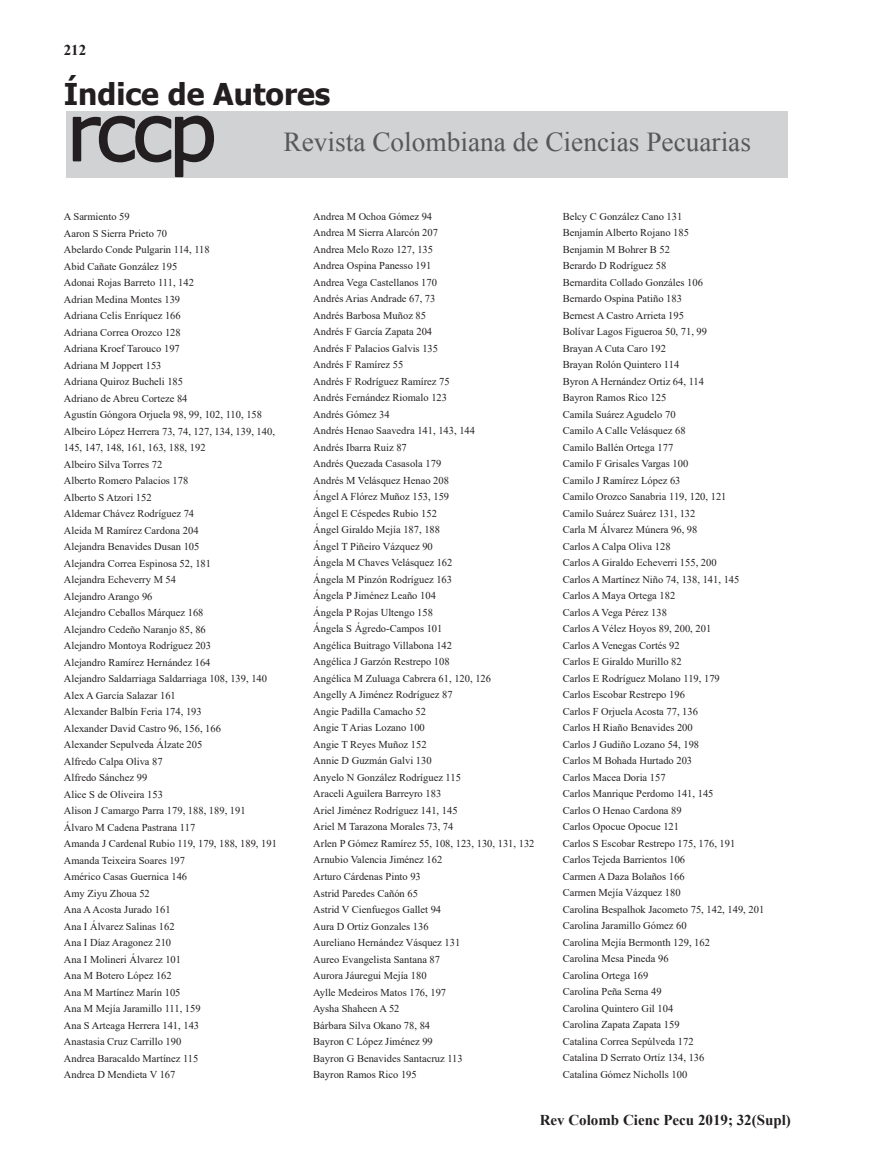
<style>
.page{position:relative;width:876px;height:1170px;background:#fff}
.page>*{position:absolute;margin:0;border:0;box-sizing:border-box;transform-origin:0 0}
.t1{font:700 30.3px "Tahoma";color:#231f20}
.t2{font:700 30px "Tahoma";color:#231f20}
.t3{font:27.3px "Times New Roman";color:#57585a}
.t4{font:700 15px "Times New Roman";color:#231f20}
.t5{font:10.5px/16.5px "Times New Roman";color:#231f20}
</style>
<div class="page">
<div style="left:66px;top:111px;width:722px;height:66px;background:#d1d2d4"></div>
<svg style="left:72px;top:115px;width:143px;height:63px"></svg>
<h3 class="t4" style="left:64px;top:39px;width:24px">212</h3>
<h2 class="t2" style="left:64px;top:73px;width:268px">Índice de Autores</h2>
<h1 class="t1" style="left:65px;top:67px;width:243px">Original articles</h1>
<h3 class="t3" style="left:284px;top:124px;width:469px">Revista Colombiana de Ciencias Pecuarias</h3>
<p class="t5" style="left:64px;top:208px;width:215px">A Sarmiento 59<br>Aaron S Sierra Prieto 70<br>Abelardo Conde Pulgarin 114, 118<br>Abid Cañate González 195<br>Adonai Rojas Barreto 111, 142<br>Adrian Medina Montes 139<br>Adriana Celis Enríquez 166<br>Adriana Correa Orozco 128<br>Adriana Kroef Tarouco 197<br>Adriana M Joppert 153<br>Adriana Quiroz Bucheli 185<br>Adriano de Abreu Corteze 84<br>Agustín Góngora Orjuela 98, 99, 102, 110, 158<br>Albeiro López Herrera 73, 74, 127, 134, 139, 140,<br>145, 147, 148, 161, 163, 188, 192<br>Albeiro Silva Torres 72<br>Alberto Romero Palacios 178<br>Alberto S Atzori 152<br>Aldemar Chávez Rodríguez 74<br>Aleida M Ramírez Cardona 204<br>Alejandra Benavides Dusan 105<br>Alejandra Correa Espinosa 52, 181<br>Alejandra Echeverry M 54<br>Alejandro Arango 96<br>Alejandro Ceballos Márquez 168<br>Alejandro Cedeño Naranjo 85, 86<br>Alejandro Montoya Rodríguez 203<br>Alejandro Ramírez Hernández 164<br>Alejandro Saldarriaga Saldarriaga 108, 139, 140<br>Alex A García Salazar 161<br>Alexander Balbín Feria 174, 193<br>Alexander David Castro 96, 156, 166<br>Alexander Sepulveda Álzate 205<br>Alfredo Calpa Oliva 87<br>Alfredo Sánchez 99<br>Alice S de Oliveira 153<br>Alison J Camargo Parra 179, 188, 189, 191<br>Álvaro M Cadena Pastrana 117<br>Amanda J Cardenal Rubio 119, 179, 188, 189, 191<br>Amanda Teixeira Soares 197<br>Américo Casas Guernica 146<br>Amy Ziyu Zhoua 52<br>Ana A Acosta Jurado 161<br>Ana I Álvarez Salinas 162<br>Ana I Díaz Aragonez 210<br>Ana I Molineri Álvarez 101<br>Ana M Botero López 162<br>Ana M Martínez Marín 105<br>Ana M Mejía Jaramillo 111, 159<br>Ana S Arteaga Herrera 141, 143<br>Anastasia Cruz Carrillo 190<br>Andrea Baracaldo Martínez 115<br>Andrea D Mendieta V 167</p>
<p class="t5" style="left:313px;top:208px;width:223px">Andrea M Ochoa Gómez 94<br>Andrea M Sierra Alarcón 207<br>Andrea Melo Rozo 127, 135<br>Andrea Ospina Panesso 191<br>Andrea Vega Castellanos 170<br>Andrés Arias Andrade 67, 73<br>Andrés Barbosa Muñoz 85<br>Andrés F García Zapata 204<br>Andrés F Palacios Galvis 135<br>Andrés F Ramírez 55<br>Andrés F Rodríguez Ramírez 75<br>Andrés Fernández Riomalo 123<br>Andrés Gómez 34<br>Andrés Henao Saavedra 141, 143, 144<br>Andrés Ibarra Ruiz 87<br>Andrés Quezada Casasola 179<br>Andrés M Velásquez Henao 208<br>Ángel A Flórez Muñoz 153, 159<br>Ángel E Céspedes Rubio 152<br>Ángel Giraldo Mejía 187, 188<br>Ángel T Piñeiro Vázquez 90<br>Ángela M Chaves Velásquez 162<br>Ángela M Pinzón Rodríguez 163<br>Ángela P Jiménez Leaño 104<br>Ángela P Rojas Ultengo 158<br>Ángela S Ágredo-Campos 101<br>Angélica Buitrago Villabona 142<br>Angélica J Garzón Restrepo 108<br>Angélica M Zuluaga Cabrera 61, 120, 126<br>Angelly A Jiménez Rodríguez 87<br>Angie Padilla Camacho 52<br>Angie T Arias Lozano 100<br>Angie T Reyes Muñoz 152<br>Annie D Guzmán Galvi 130<br>Anyelo N González Rodríguez 115<br>Araceli Aguilera Barreyro 183<br>Ariel Jiménez Rodríguez 141, 145<br>Ariel M Tarazona Morales 73, 74<br>Arlen P Gómez Ramírez 55, 108, 123, 130, 131, 132<br>Arnubio Valencia Jiménez 162<br>Arturo Cárdenas Pinto 93<br>Astrid Paredes Cañón 65<br>Astrid V Cienfuegos Gallet 94<br>Aura D Ortiz Gonzales 136<br>Aureliano Hernández Vásquez 131<br>Aureo Evangelista Santana 87<br>Aurora Jáuregui Mejía 180<br>Aylle Medeiros Matos 176, 197<br>Aysha Shaheen A 52<br>Bárbara Silva Okano 78, 84<br>Bayron C López Jiménez 99<br>Bayron G Benavides Santacruz 113<br>Bayron Ramos Rico 195</p>
<p class="t5" style="left:563px;top:207px;width:203px">Belcy C González Cano 131<br>Benjamín Alberto Rojano 185<br>Benjamin M Bohrer B 52<br>Berardo D Rodríguez 58<br>Bernardita Collado Gonzáles 106<br>Bernardo Ospina Patiño 183<br>Bernest A Castro Arrieta 195<br>Bolívar Lagos Figueroa 50, 71, 99<br>Brayan A Cuta Caro 192<br>Brayan Rolón Quintero 114<br>Byron A Hernández Ortiz 64, 114<br>Bayron Ramos Rico 125<br>Camila Suárez Agudelo 70<br>Camilo A Calle Velásquez 68<br>Camilo Ballén Ortega 177<br>Camilo F Grisales Vargas 100<br>Camilo J Ramírez López 63<br>Camilo Orozco Sanabria 119, 120, 121<br>Camilo Suárez Suárez 131, 132<br>Carla M Álvarez Múnera 96, 98<br>Carlos A Calpa Oliva 128<br>Carlos A Giraldo Echeverri 155, 200<br>Carlos A Martínez Niño 74, 138, 141, 145<br>Carlos A Maya Ortega 182<br>Carlos A Vega Pérez 138<br>Carlos A Vélez Hoyos 89, 200, 201<br>Carlos A Venegas Cortés 92<br>Carlos E Giraldo Murillo 82<br>Carlos E Rodríguez Molano 119, 179<br>Carlos Escobar Restrepo 196<br>Carlos F Orjuela Acosta 77, 136<br>Carlos H Riaño Benavides 200<br>Carlos J Gudiño Lozano 54, 198<br>Carlos M Bohada Hurtado 203<br>Carlos Macea Doria 157<br>Carlos Manrique Perdomo 141, 145<br>Carlos O Henao Cardona 89<br>Carlos Opocue Opocue 121<br>Carlos S Escobar Restrepo 175, 176, 191<br>Carlos Tejeda Barrientos 106<br>Carmen A Daza Bolaños 166<br>Carmen Mejía Vázquez 180<br>Carolina Bespalhok Jacometo 75, 142, 149, 201<br>Carolina Jaramillo Gómez 60<br>Carolina Mejía Bermonth 129, 162<br>Carolina Mesa Pineda 96<br>Carolina Ortega 169<br>Carolina Peña Serna 49<br>Carolina Quintero Gil 104<br>Carolina Zapata Zapata 159<br>Catalina Correa Sepúlveda 172<br>Catalina D Serrato Ortíz 134, 136<br>Catalina Gómez Nicholls 100</p>
<h3 class="t4" style="left:540px;top:1108px;width:253px">Rev Colomb Cienc Pecu 2019; 32(Supl)</h3>
</div>
